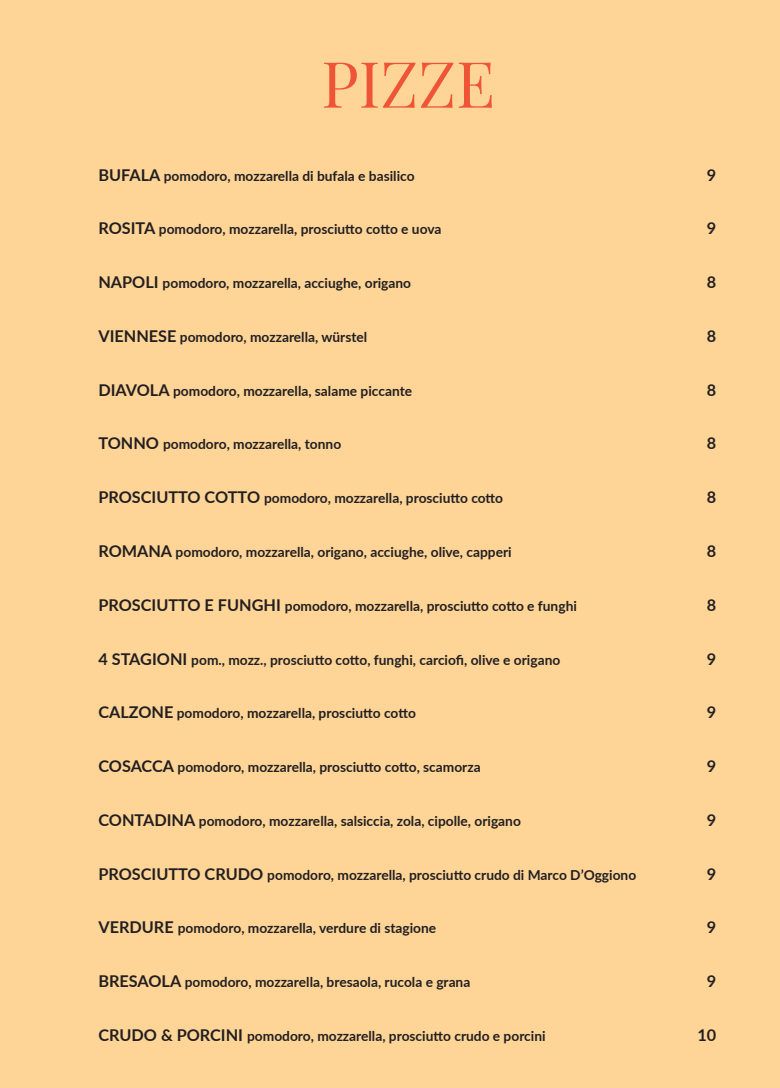
<style>
.page{position:relative;width:780px;height:1088px;background:#fed597}
.page>*{position:absolute;margin:0;border:0;box-sizing:border-box;transform-origin:0 0}
.t1{font:63.75px "Playfair Display";color:#f05437}
.t2{font:700 16.25px "Lato";color:#231f20}
.t3{font:700 13.75px "Lato";color:#231f20}
.s1{font-size:16.25px}
</style>
<div class="page">
<h1 class="t1" style="left:321px;top:44px;width:175px">PIZZE</h1>
<p class="t3" style="left:98px;top:165px;width:318px"><span class="s1">BUFALA</span> pomodoro, mozzarella di bufala e basilico</p>
<p class="t2" style="left:707px;top:163px;width:11px">9</p>
<p class="t3" style="left:98px;top:219px;width:344px"><span class="s1">ROSITA</span> pomodoro, mozzarella, prosciutto cotto e uova</p>
<p class="t2" style="left:706px;top:216px;width:11px">9</p>
<p class="t3" style="left:98px;top:273px;width:314px"><span class="s1">NAPOLI</span> pomodoro, mozzarella, acciughe, origano</p>
<p class="t2" style="left:707px;top:270px;width:11px">8</p>
<p class="t3" style="left:98px;top:327px;width:270px"><span class="s1">VIENNESE</span> pomodoro, mozzarella, würstel</p>
<p class="t2" style="left:706px;top:324px;width:11px">8</p>
<p class="t3" style="left:98px;top:380px;width:315px"><span class="s1">DIAVOLA</span> pomodoro, mozzarella, salame piccante</p>
<p class="t2" style="left:706px;top:378px;width:11px">8</p>
<p class="t3" style="left:98px;top:434px;width:244px"><span class="s1">TONNO</span> pomodoro, mozzarella, tonno</p>
<p class="t2" style="left:707px;top:431px;width:11px">8</p>
<p class="t3" style="left:98px;top:488px;width:406px"><span class="s1">PROSCIUTTO COTTO</span> pomodoro, mozzarella, prosciutto cotto</p>
<p class="t2" style="left:707px;top:485px;width:11px">8</p>
<p class="t3" style="left:98px;top:542px;width:415px"><span class="s1">ROMANA</span> pomodoro, mozzarella, origano, acciughe, olive, capperi</p>
<p class="t2" style="left:707px;top:539px;width:11px">8</p>
<p class="t3" style="left:98px;top:596px;width:480px"><span class="s1">PROSCIUTTO E FUNGHI</span> pomodoro, mozzarella, prosciutto cotto e funghi</p>
<p class="t2" style="left:707px;top:593px;width:11px">8</p>
<p class="t3" style="left:98px;top:649px;width:463px"><span class="s1">4 STAGIONI</span> pom., mozz., prosciutto cotto, funghi, carciofi, olive e origano</p>
<p class="t2" style="left:706px;top:647px;width:11px">9</p>
<p class="t3" style="left:98px;top:703px;width:319px"><span class="s1">CALZONE</span> pomodoro, mozzarella, prosciutto cotto</p>
<p class="t2" style="left:706px;top:700px;width:11px">9</p>
<p class="t3" style="left:98px;top:757px;width:384px"><span class="s1">COSACCA</span> pomodoro, mozzarella, prosciutto cotto, scamorza</p>
<p class="t2" style="left:706px;top:754px;width:11px">9</p>
<p class="t3" style="left:98px;top:811px;width:424px"><span class="s1">CONTADINA</span> pomodoro, mozzarella, salsiccia, zola, cipolle, origano</p>
<p class="t2" style="left:706px;top:808px;width:11px">9</p>
<p class="t3" style="left:98px;top:864px;width:539px"><span class="s1">PROSCIUTTO CRUDO</span> pomodoro, mozzarella, prosciutto crudo di Marco D’Oggiono</p>
<p class="t2" style="left:706px;top:862px;width:11px">9</p>
<p class="t3" style="left:98px;top:918px;width:339px"><span class="s1">VERDURE</span> pomodoro, mozzarella, verdure di stagione</p>
<p class="t2" style="left:706px;top:915px;width:11px">9</p>
<p class="t3" style="left:98px;top:972px;width:373px"><span class="s1">BRESAOLA</span> pomodoro, mozzarella, bresaola, rucola e grana</p>
<p class="t2" style="left:707px;top:969px;width:11px">9</p>
<p class="t3" style="left:98px;top:1026px;width:449px"><span class="s1">CRUDO &amp; PORCINI</span> pomodoro, mozzarella, prosciutto crudo e porcini</p>
<p class="t2" style="left:697px;top:1023px;width:20px">10</p>
</div>
